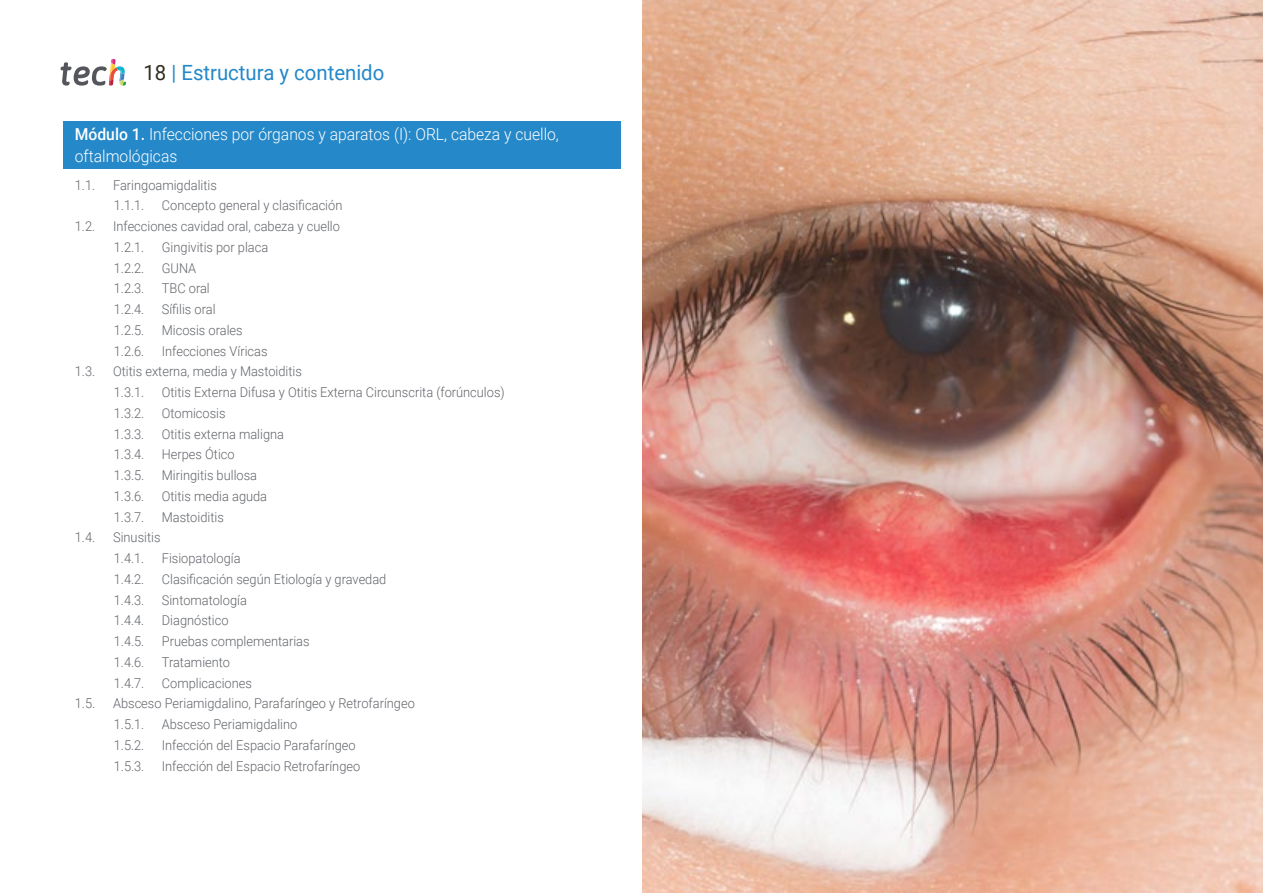
<style>
.page{position:relative;width:1263px;height:893px;background:#fff}
.page>*{position:absolute;margin:0;border:0;box-sizing:border-box;transform-origin:0 0}
.t1{font:21px "Roboto";color:#2488c9}
.t2{font:300 16.5px/22.5px "Roboto";color:#fff;scale:.95 1}
.t3{font:300 13.5px/20.7px "Roboto";color:#61646a;scale:.95 1}
.s1{color:#312e20}
.s2{font-weight:500}
</style>
<div class="page">
<svg style="left:61px;top:59px;width:65px;height:27px"></svg>
<img style="left:642px;top:0;width:621px;height:893px">
<div style="left:64px;top:121px;width:557px;height:48px;background:#2488c9"></div>
<h1 class="t1" style="left:144px;top:57px;width:242px"><span class="s1">18</span> | Estructura y contenido</h1>
<p class="t2" style="left:75px;top:122px;width:511px"><span class="s2">Módulo 1.</span> Infecciones por órganos y aparatos (I): ORL, cabeza y cuello, oftalmológicas</p>
<p class="t3" style="left:75px;top:174px;width:23px">1.1.</p>
<p class="t3" style="left:113px;top:174px;width:111px">Faringoamigdalitis<br>1.1.1.</p>
<p class="t3" style="left:162px;top:195px;width:192px">Concepto general y clasificación</p>
<p class="t3" style="left:75px;top:215px;width:23px">1.2.</p>
<p class="t3" style="left:113px;top:215px;width:240px">Infecciones cavidad oral, cabeza y cuello<br>1.2.1.</p>
<p class="t3" style="left:162px;top:236px;width:113px">Gingivitis por placa</p>
<p class="t3" style="left:114px;top:257px;width:34px">1.2.2.</p>
<p class="t3" style="left:162px;top:257px;width:38px">GUNA</p>
<p class="t3" style="left:114px;top:278px;width:34px">1.2.3.</p>
<p class="t3" style="left:162px;top:278px;width:52px">TBC oral</p>
<p class="t3" style="left:114px;top:298px;width:34px">1.2.4.</p>
<p class="t3" style="left:162px;top:298px;width:58px">Sífilis oral</p>
<p class="t3" style="left:114px;top:319px;width:34px">1.2.5.</p>
<p class="t3" style="left:162px;top:319px;width:87px">Micosis orales</p>
<p class="t3" style="left:114px;top:340px;width:34px">1.2.6.</p>
<p class="t3" style="left:162px;top:340px;width:113px">Infecciones Víricas</p>
<p class="t3" style="left:75px;top:361px;width:23px">1.3.</p>
<p class="t3" style="left:113px;top:361px;width:200px">Otitis externa, media y Mastoiditis<br>1.3.1.</p>
<p class="t3" style="left:162px;top:381px;width:362px">Otitis Externa Difusa y Otitis Externa Circunscrita (forúnculos)</p>
<p class="t3" style="left:114px;top:402px;width:34px">1.3.2.</p>
<p class="t3" style="left:162px;top:402px;width:69px">Otomicosis</p>
<p class="t3" style="left:114px;top:423px;width:34px">1.3.3.</p>
<p class="t3" style="left:162px;top:423px;width:130px">Otitis externa maligna</p>
<p class="t3" style="left:114px;top:444px;width:34px">1.3.4.</p>
<p class="t3" style="left:162px;top:444px;width:78px">Herpes Ótico</p>
<p class="t3" style="left:114px;top:464px;width:34px">1.3.5.</p>
<p class="t3" style="left:162px;top:464px;width:102px">Miringitis bullosa</p>
<p class="t3" style="left:114px;top:485px;width:34px">1.3.6.</p>
<p class="t3" style="left:162px;top:485px;width:112px">Otitis media aguda</p>
<p class="t3" style="left:114px;top:506px;width:34px">1.3.7.</p>
<p class="t3" style="left:162px;top:506px;width:67px">Mastoiditis</p>
<p class="t3" style="left:75px;top:527px;width:23px">1.4.</p>
<p class="t3" style="left:113px;top:527px;width:51px">Sinusitis<br>1.4.1.</p>
<p class="t3" style="left:162px;top:547px;width:84px">Fisiopatología</p>
<p class="t3" style="left:114px;top:568px;width:34px">1.4.2.</p>
<p class="t3" style="left:162px;top:568px;width:238px">Clasificación según Etiología y gravedad</p>
<p class="t3" style="left:114px;top:589px;width:34px">1.4.3.</p>
<p class="t3" style="left:162px;top:589px;width:91px">Sintomatología</p>
<p class="t3" style="left:114px;top:610px;width:34px">1.4.4.</p>
<p class="t3" style="left:162px;top:610px;width:72px">Diagnóstico</p>
<p class="t3" style="left:114px;top:630px;width:34px">1.4.5.</p>
<p class="t3" style="left:162px;top:630px;width:157px">Pruebas complementarias</p>
<p class="t3" style="left:114px;top:651px;width:34px">1.4.6.</p>
<p class="t3" style="left:162px;top:651px;width:73px">Tratamiento</p>
<p class="t3" style="left:114px;top:672px;width:34px">1.4.7.</p>
<p class="t3" style="left:162px;top:672px;width:96px">Complicaciones</p>
<p class="t3" style="left:75px;top:693px;width:23px">1.5.</p>
<p class="t3" style="left:113px;top:693px;width:319px">Absceso Periamigdalino, Parafaríngeo y Retrofaríngeo<br>1.5.1.</p>
<p class="t3" style="left:162px;top:713px;width:144px">Absceso Periamigdalino</p>
<p class="t3" style="left:114px;top:734px;width:34px">1.5.2.</p>
<p class="t3" style="left:162px;top:734px;width:205px">Infección del Espacio Parafaríngeo</p>
<p class="t3" style="left:114px;top:755px;width:34px">1.5.3.</p>
<p class="t3" style="left:162px;top:755px;width:210px">Infección del Espacio Retrofaríngeo</p>
</div>
